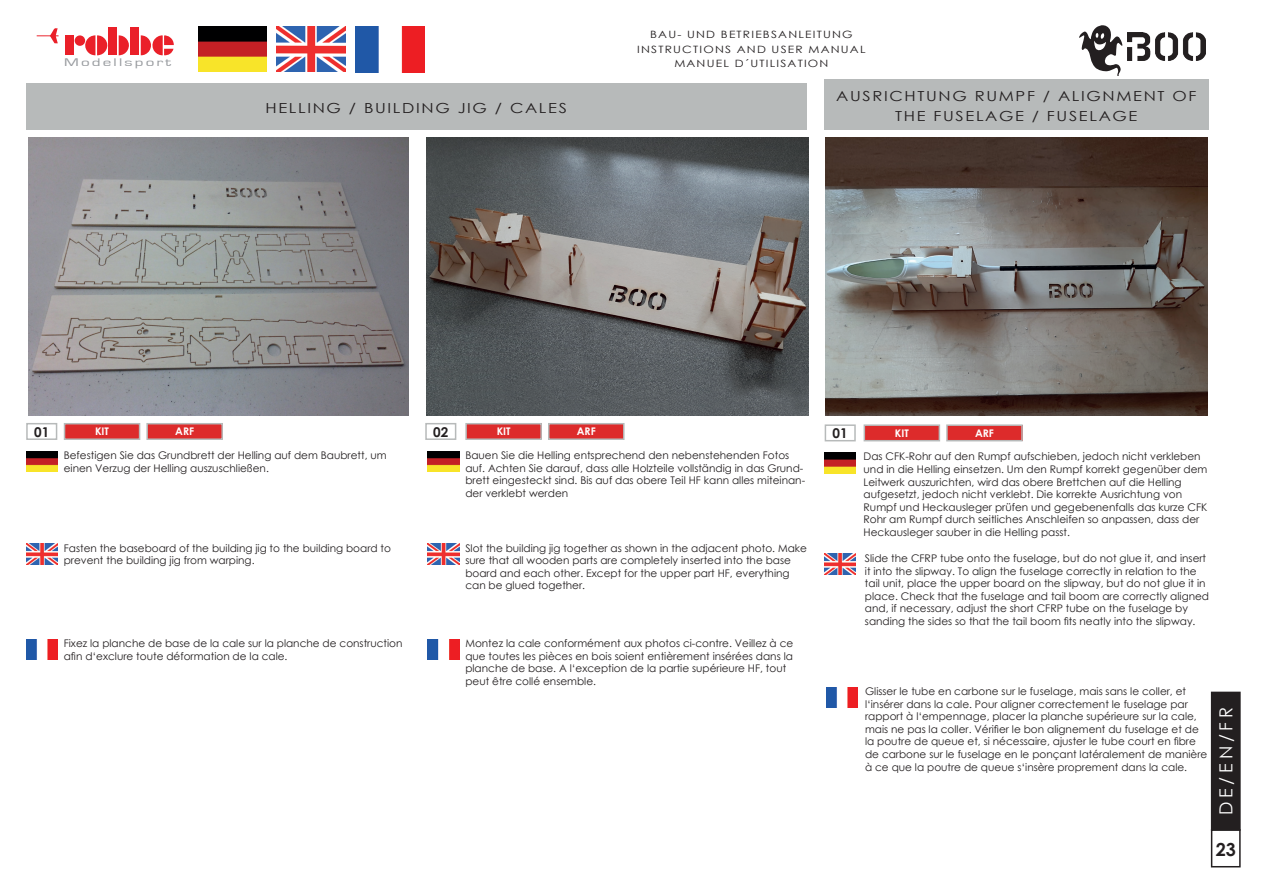
<style>
.page{position:relative;width:1263px;height:893px;background:#fff}
.page>*{position:absolute;margin:0;border:0;box-sizing:border-box;transform-origin:0 0}
.t1{font:18px "Century Gothic";color:#fff}
.t2{font:700 18px "Century Gothic";color:#231f20}
.t3{font:13.8px/19.8px "Century Gothic";letter-spacing:.1em;color:#231f20;text-align:center;scale:1.19 1}
.t4{font:700 13.5px "Century Gothic";color:#231f20}
.t5{font:11.4px "Eurostile";letter-spacing:.125em;color:#989b9f;scale:1.5 1}
.t6{font:10.5px/12.6px "Century Gothic";color:#231f20}
.t7{font:700 10.5px "Century Gothic";color:#fff}
.t8{font:10.05px/14.4px "Century Gothic";letter-spacing:.1em;color:#231f20;text-align:center;scale:1.19 1}
</style>
<div class="page">
<div style="left:1211px;top:692px;width:29px;height:138px;background:#231f20"></div>
<div style="left:1211px;top:692px;width:30px;height:139px;border:2px solid #231f20"></div>
<div style="left:1211px;top:829px;width:30px;height:38px;border:2px solid #231f20"></div>
<div style="left:108px;top:28px;width:9px;height:27px;background:#ea2029"></div>
<div style="left:131px;top:28px;width:8px;height:27px;background:#ea2029"></div>
<div style="left:66px;top:35px;width:8px;height:20px;background:#ea2029"></div>
<svg style="left:119px;top:35px;width:10px;height:20px"></svg>
<svg style="left:85px;top:35px;width:23px;height:20px"></svg>
<div style="left:75px;top:35px;width:10px;height:11px;background:#ea2029;border-radius:50%"></div>
<svg style="left:37px;top:28px;width:22px;height:15px"></svg>
<svg style="left:141px;top:35px;width:33px;height:21px"></svg>
<svg style="left:1079px;top:25px;width:44px;height:51px"></svg>
<img style="left:1127px;top:32px;width:78px;height:28px">
<img style="left:198px;top:26px;width:68px;height:46px">
<img style="left:277px;top:26px;width:68px;height:46px">
<img style="left:356px;top:26px;width:68px;height:46px">
<div style="left:26px;top:423px;width:31px;height:17px;border:2px solid #b7baba"></div>
<div style="left:425px;top:423px;width:31px;height:17px;border:2px solid #b7baba"></div>
<img style="left:426px;top:138px;width:382px;height:277px">
<img style="left:28px;top:138px;width:380px;height:277px">
<img style="left:26px;top:451px;width:31px;height:21px">
<img style="left:26px;top:544px;width:31px;height:20px">
<img style="left:26px;top:639px;width:31px;height:21px">
<img style="left:428px;top:451px;width:31px;height:21px">
<img style="left:428px;top:544px;width:31px;height:20px">
<img style="left:428px;top:639px;width:31px;height:21px">
<div style="left:26px;top:83px;width:780px;height:47px;background:#b7baba"></div>
<div style="left:824px;top:79px;width:384px;height:51px;background:#b7baba"></div>
<div style="left:825px;top:424px;width:31px;height:17px;border:2px solid #b7baba"></div>
<img style="left:826px;top:138px;width:381px;height:277px">
<img style="left:825px;top:453px;width:31px;height:20px">
<img style="left:825px;top:554px;width:31px;height:21px">
<img style="left:826px;top:687px;width:31px;height:21px">
<div style="left:65px;top:424px;width:75px;height:15px;background:#dd2b2b"></div>
<div style="left:64px;top:423px;width:76px;height:17px;border:2px solid #b7baba"></div>
<div style="left:147px;top:424px;width:75px;height:15px;background:#dd2b2b"></div>
<div style="left:146px;top:423px;width:77px;height:17px;border:2px solid #b7baba"></div>
<div style="left:466px;top:424px;width:75px;height:15px;background:#dd2b2b"></div>
<div style="left:465px;top:423px;width:77px;height:17px;border:2px solid #b7baba"></div>
<div style="left:549px;top:424px;width:75px;height:15px;background:#dd2b2b"></div>
<div style="left:548px;top:423px;width:76px;height:17px;border:2px solid #b7baba"></div>
<div style="left:864px;top:425px;width:75px;height:16px;background:#dd2b2b"></div>
<div style="left:863px;top:424px;width:77px;height:17px;border:2px solid #b7baba"></div>
<div style="left:947px;top:425px;width:75px;height:16px;background:#dd2b2b"></div>
<div style="left:946px;top:424px;width:77px;height:17px;border:2px solid #b7baba"></div>
<p class="t8" style="left:637px;top:27px;width:193px">BAU- UND BETRIEBSANLEITUNG<br>INSTRUCTIONS AND USER MANUAL</p>
<p class="t5" style="left:64px;top:56px;width:73px">Modellsport</p>
<p class="t8" style="left:674px;top:56px;width:131px">MANUEL D´UTILISATION</p>
<p class="t3" style="left:265px;top:98px;width:255px">HELLING / BUILDING JIG / CALES</p>
<p class="t3" style="left:836px;top:86px;width:304px">AUSRICHTUNG RUMPF / ALIGNMENT OF<br>THE FUSELAGE / FUSELAGE</p>
<p class="t4" style="left:34px;top:421px;width:17px">01</p>
<p class="t4" style="left:433px;top:421px;width:17px">02</p>
<p class="t6" style="left:64px;top:449px;width:324px">Befestigen Sie das Grundbrett der Helling auf dem Baubrett, um einen Verzug der Helling auszuschließen.</p>
<p class="t7" style="left:95px;top:424px;width:15px">KIT</p>
<p class="t7" style="left:175px;top:424px;width:20px">ARF</p>
<p class="t7" style="left:497px;top:424px;width:15px">KIT</p>
<p class="t7" style="left:577px;top:424px;width:20px">ARF</p>
<p class="t7" style="left:895px;top:425px;width:15px">KIT</p>
<p class="t7" style="left:975px;top:425px;width:20px">ARF</p>
<p class="t4" style="left:833px;top:423px;width:17px">01</p>
<p class="t6" style="left:465px;top:449px;width:341px">Bauen Sie die Helling entsprechend den nebenstehenden Fotos auf. Achten Sie darauf, dass alle Holzteile vollständig in das Grund&shy;brett eingesteckt sind. Bis auf das obere Teil HF kann alles miteinan&shy;der verklebt werden</p>
<p class="t6" style="left:863px;top:450px;width:345px">Das CFK-Rohr auf den Rumpf aufschieben, jedoch nicht verkleben und in die Helling einsetzen. Um den Rumpf korrekt gegenüber dem Leitwerk auszurichten, wird das obere Brettchen auf die Helling aufgesetzt, jedoch nicht verklebt. Die korrekte Ausrichtung von Rumpf und Heckausleger prüfen und gegebenenfalls das kurze CFK Rohr am Rumpf durch seitliches Anschleifen so anpassen, dass der Heckausleger sauber in die Helling passt.</p>
<p class="t6" style="left:865px;top:552px;width:346px">Slide the CFRP tube onto the fuselage, but do not glue it, and insert it into the slipway. To align the fuselage correctly in relation to the tail unit, place the upper board on the slipway, but do not glue it in place. Check that the fuselage and tail boom are correctly aligned and, if necessary, adjust the short CFRP tube on the fuselage by sanding the sides so that the tail boom fits neatly into the slipway.</p>
<p class="t6" style="left:64px;top:541px;width:329px">Fasten the baseboard of the building jig to the building board to prevent the building jig from warping.</p>
<p class="t6" style="left:465px;top:541px;width:343px">Slot the building jig together as shown in the adjacent photo. Make sure that all wooden parts are completely inserted into the base board and each other. Except for the upper part HF, everything can be glued together.</p>
<p class="t6" style="left:64px;top:637px;width:340px">Fixez la planche de base de la cale sur la planche de construction afin d‘exclure toute déformation de la cale.</p>
<p class="t6" style="left:465px;top:637px;width:329px">Montez la cale conformément aux photos ci-contre. Veillez à ce que toutes les pièces en bois soient entièrement insérées dans la planche de base. A l‘exception de la partie supérieure HF, tout peut être collé ensemble.</p>
<p class="t6" style="left:865px;top:685px;width:344px">Glisser le tube en carbone sur le fuselage, mais sans le coller, et l‘insérer dans la cale. Pour aligner correctement le fuselage par rapport à l‘empennage, placer la planche supérieure sur la cale, mais ne pas la coller. Vérifier le bon alignement du fuselage et de la poutre de queue et, si nécessaire, ajuster le tube court en fibre de carbone sur le fuselage en le ponçant latéralement de manière à ce que la poutre de queue s‘insère proprement dans la cale.</p>
<h1 class="t1" style="left:1213px;top:815px;width:109px;rotate:-90deg">DE/EN/FR</h1>
<h1 class="t2" style="left:1216px;top:836px;width:22px">23</h1>
</div>
